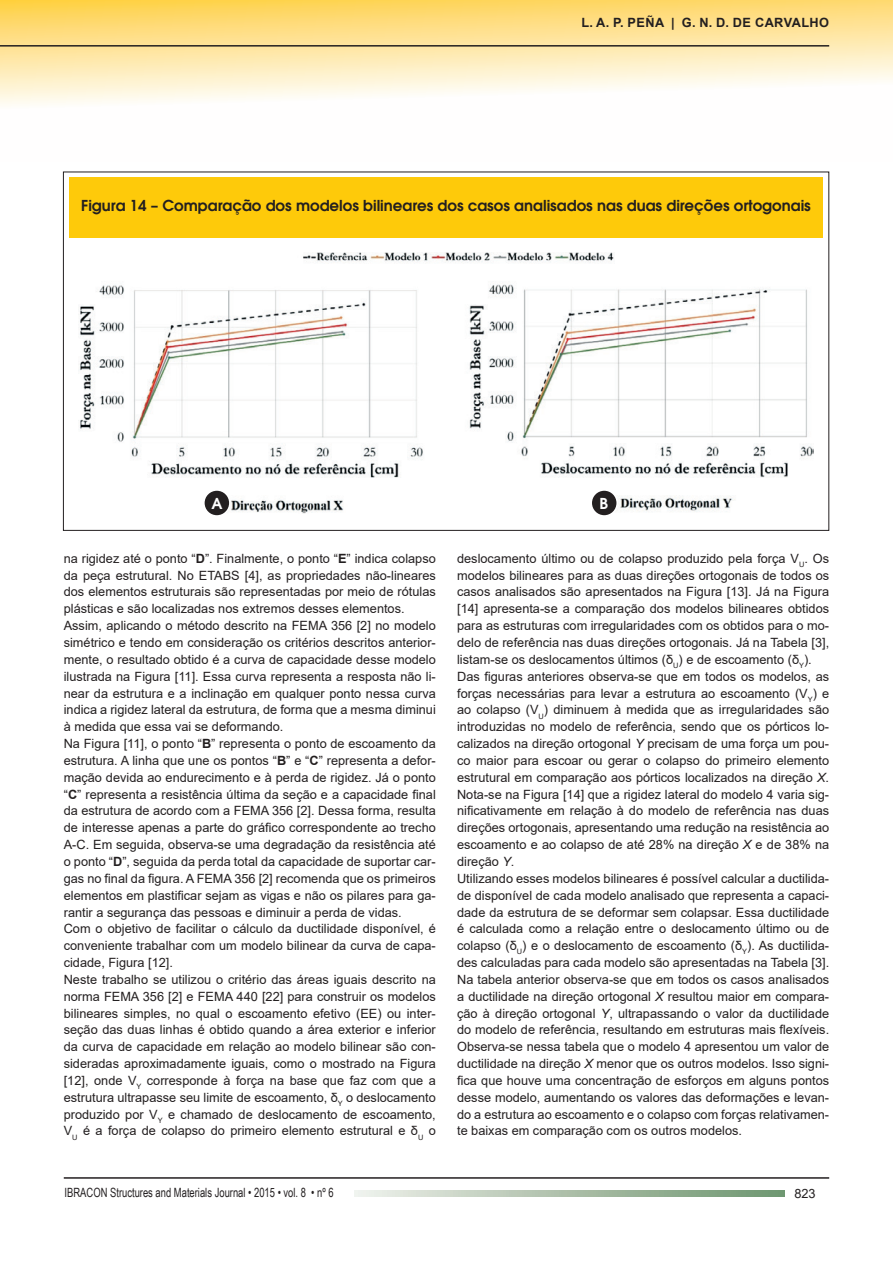
<style>
.page{position:relative;width:893px;height:1263px;background:#fff}
.page>*{position:absolute;margin:0;border:0;box-sizing:border-box;transform-origin:0 0}
.t1{font:600 15px "Avant Garde";color:#231f20}
.t2{font:600 15px "Avant Garde";color:#fff}
.t3{font:12.75px/16.8px "Arial";color:#231f20}
.t4{font:12.75px "Arial Narrow";color:#231f20;scale:.9 1}
.t5{font:700 12.75px "Arial";letter-spacing:.035em;color:#231f20}
.s1{font-weight:700}
.s2{font-style:italic}
</style>
<div class="page">
<svg style="left:0;top:0;width:893px;height:105px"></svg>
<hr style="left:64px;top:1177px;width:765px;height:2px;background:#231f20">
<hr style="left:0;top:45px;width:829px;height:2px;background:#231f20">
<svg style="left:354px;top:1190px;width:431px;height:6px;background:#acc0aa"></svg>
<img style="left:80px;top:253px;width:733px;height:260px">
<div style="left:203px;top:489px;width:28px;height:28px;border:3px solid #fff;border-radius:50%"></div>
<div style="left:205px;top:491px;width:24px;height:24px;background:#231f20;border-radius:50%"></div>
<div style="left:591px;top:489px;width:27px;height:28px;border:3px solid #fff;border-radius:50%"></div>
<div style="left:592px;top:491px;width:24px;height:24px;background:#231f20;border-radius:50%"></div>
<div style="left:70px;top:177px;width:753px;height:60px;background:#feca0a"></div>
<p class="t5" style="left:581px;top:14px;width:249px">L. A. P. PEÑA | G. N. D. DE CARVALHO</p>
<p class="t1" style="left:81px;top:196px;width:731px">Figura 14 – Comparação dos modelos bilineares dos casos analisados nas duas direções ortogonais</p>
<p class="t2" style="left:211px;top:493px;width:13px">A</p>
<p class="t2" style="left:600px;top:493px;width:10px">B</p>
<p class="t3" style="left:64px;top:550px;width:374px">na rigidez até o ponto “<span class="s1">D</span>”. Finalmente, o ponto “<span class="s1">E</span>” indica colapso da peça estrutural. No ETABS [4], as propriedades não-lineares dos elementos estruturais são representadas por meio de rótulas plásticas e são localizadas nos extremos desses elementos.<br>Assim, aplicando o método descrito na FEMA 356 [2] no modelo simétrico e tendo em consideração os critérios descritos anterior&shy;mente, o resultado obtido é a curva de capacidade desse modelo ilustrada na Figura [11]. Essa curva representa a resposta não li&shy;near da estrutura e a inclinação em qualquer ponto nessa curva indica a rigidez lateral da estrutura, de forma que a mesma diminui à medida que essa vai se deformando.<br>Na Figura [11], o ponto “<span class="s1">B</span>” representa o ponto de escoamento da estrutura. A linha que une os pontos “<span class="s1">B</span>” e “<span class="s1">C</span>” representa a defor&shy;mação devida ao endurecimento e à perda de rigidez. Já o ponto “<span class="s1">C</span>” representa a resistência última da seção e a capacidade final da estrutura de acordo com a FEMA 356 [2]. Dessa forma, resulta de interesse apenas a parte do gráfico correspondente ao trecho A-C. Em seguida, observa-se uma degradação da resistência até o ponto “<span class="s1">D</span>”, seguida da perda total da capacidade de suportar car&shy;gas no final da figura. A FEMA 356 [2] recomenda que os primeiros elementos em plastificar sejam as vigas e não os pilares para ga&shy;rantir a segurança das pessoas e diminuir a perda de vidas.<br>Com o objetivo de facilitar o cálculo da ductilidade disponível, é conveniente trabalhar com um modelo bilinear da curva de capa&shy;cidade, Figura [12].<br>Neste trabalho se utilizou o critério das áreas iguais descrito na norma FEMA 356 [2] e FEMA 440 [22] para construir os modelos bilineares simples, no qual o escoamento efetivo (EE) ou inter&shy;seção das duas linhas é obtido quando a área exterior e inferior da curva de capacidade em relação ao modelo bilinear são con&shy;sideradas aproximadamente iguais, como o mostrado na Figura [12], onde V<sub>Y</sub> corresponde à força na base que faz com que a estrutura ultrapasse seu limite de escoamento, δ<sub>Y</sub> o deslocamento produzido por V<sub>Y</sub> e chamado de deslocamento de escoamento, V<sub>U</sub> é a força de colapso do primeiro elemento estrutural e δ<sub>U</sub> o</p>
<p class="t3" style="left:457px;top:550px;width:374px">deslocamento último ou de colapso produzido pela força V<sub>U</sub>. Os modelos bilineares para as duas direções ortogonais de todos os casos analisados são apresentados na Figura [13]. Já na Figura [14] apresenta-se a comparação dos modelos bilineares obtidos para as estruturas com irregularidades com os obtidos para o mo&shy;delo de referência nas duas direções ortogonais. Já na Tabela [3], listam-se os deslocamentos últimos (δ<sub>U</sub>) e de escoamento (δ<sub>Y</sub>).<br>Das figuras anteriores observa-se que em todos os modelos, as forças necessárias para levar a estrutura ao escoamento (V<sub>Y</sub>) e ao colapso (V<sub>U</sub>) diminuem à medida que as irregularidades são introduzidas no modelo de referência, sendo que os pórticos lo&shy;calizados na direção ortogonal <span class="s2">Y</span> precisam de uma força um pou&shy;co maior para escoar ou gerar o colapso do primeiro elemento estrutural em comparação aos pórticos localizados na direção <span class="s2">X</span>.<br>Nota-se na Figura [14] que a rigidez lateral do modelo 4 varia sig&shy;nificativamente em relação à do modelo de referência nas duas direções ortogonais, apresentando uma redução na resistência ao escoamento e ao colapso de até 28% na direção <span class="s2">X</span> e de 38% na direção <span class="s2">Y</span>.<br>Utilizando esses modelos bilineares é possível calcular a ductilida&shy;de disponível de cada modelo analisado que representa a capaci&shy;dade da estrutura de se deformar sem colapsar. Essa ductilidade é calculada como a relação entre o deslocamento último ou de colapso (δ<sub>U</sub>) e o deslocamento de escoamento (δ<sub>Y</sub>). As ductilida&shy;des calculadas para cada modelo são apresentadas na Tabela [3].<br>Na tabela anterior observa-se que em todos os casos analisados a ductilidade na direção ortogonal <span class="s2">X</span> resultou maior em compara&shy;ção à direção ortogonal <span class="s2">Y</span>, ultrapassando o valor da ductilidade do modelo de referência, resultando em estruturas mais flexíveis.<br>Observa-se nessa tabela que o modelo 4 apresentou um valor de ductilidade na direção <span class="s2">X</span> menor que os outros modelos. Isso signi&shy;fica que houve uma concentração de esforços em alguns pontos desse modelo, aumentando os valores das deformações e levan&shy;do a estrutura ao escoamento e o colapso com forças relativamen&shy;te baixas em comparação com os outros modelos.</p>
<p class="t4" style="left:65px;top:1183px;width:300px">IBRACON Structures and Materials Journal • 2015 • vol. 8 • nº 6</p>
<p class="t3" style="left:794px;top:1185px;width:23px">823</p>
</div>
